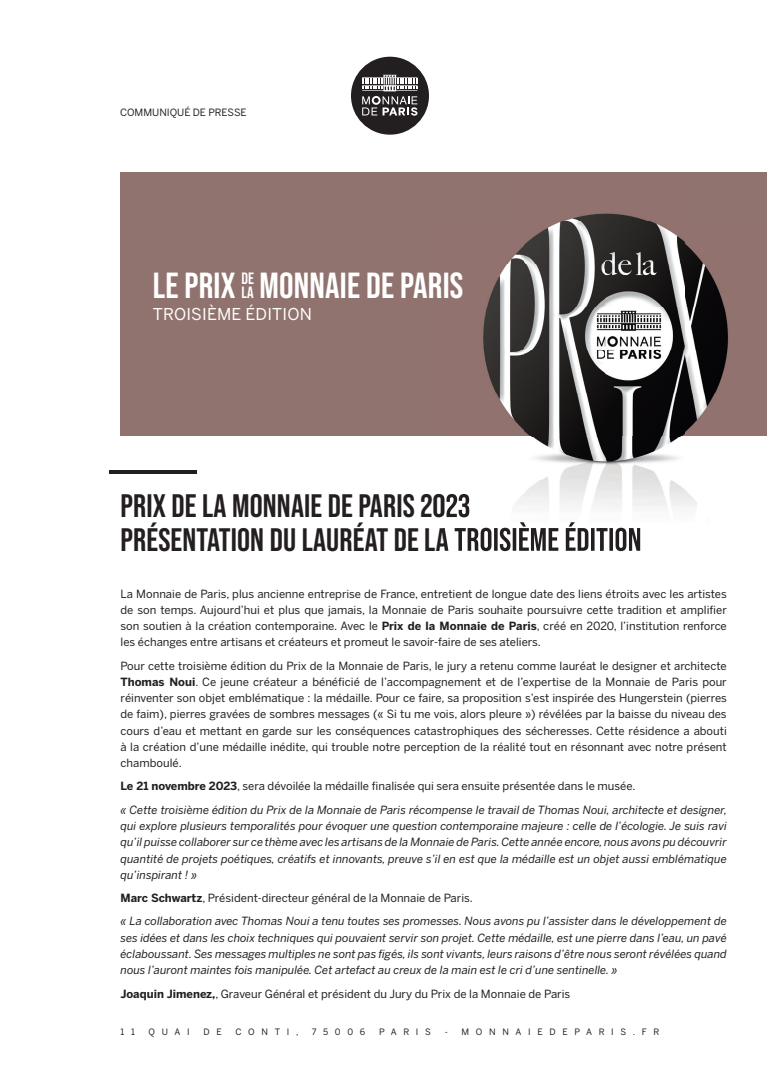
<style>
.page{position:relative;width:780px;height:1088px;background:#fff}
.page>*{position:absolute;margin:0;border:0;box-sizing:border-box;transform-origin:0 0}
.t1{font:700 36.25px "Bebas Neue Pro";letter-spacing:.005em;color:#fff}
.t2{font:700 32.5px/33.8px "Bebas Neue Pro";letter-spacing:.005em;color:#231f20}
.t3{font:700 16.38px/13.8px "Bebas Neue Pro";color:#fff}
.t4{font:16.25px "Benton Sans";letter-spacing:.01em;color:#fff}
.t5{font:11.25px/16.2px "Benton Sans";color:#231f20;text-align:justify}
.t6{font:italic 11.25px/16.2px "Benton Sans";color:#231f20}
.t7{font:10px "Benton Sans";color:#231f20}
.t8{font:8.75px "Benton Sans";letter-spacing:.76em;color:#231f20}
.s1{font-weight:700}
.s2{font-weight:700;font-style:normal}
.s3{font-style:normal}
</style>
<div class="page">
<div style="left:120px;top:172px;width:646px;height:264px;background:#90726e"></div>
<hr style="left:109px;top:470px;width:87px;height:3px;background:#231f20">
<img style="left:766px;top:179px;width:1px;height:172px">
<img style="left:766px;top:351px;width:1px;height:85px">
<img style="left:531px;top:436px;width:151px;height:44px">
<img style="left:688px;top:493px;width:9px;height:14px">
<img style="left:447px;top:480px;width:159px;height:38px">
<img style="left:606px;top:480px;width:82px;height:72px">
<img style="left:483px;top:213px;width:245px;height:223px">
<img style="left:443px;top:494px;width:26px;height:23px">
<img style="left:443px;top:522px;width:197px;height:29px">
<div style="left:351px;top:57px;width:78px;height:78px;background:#231f20;border-radius:50%"></div>
<svg style="left:362px;top:75px;width:55px;height:41px"></svg>
<p class="t7" style="left:120px;top:106px;width:128px">COMMUNIQUÉ DE PRESSE</p>
<h1 class="t1" style="left:153px;top:265px;width:312px">LE PRIX MONNAIE DE PARIS</h1>
<h3 class="t3" style="left:241px;top:271px;width:14px">DE<br>LA</h3>
<h3 class="t4" style="left:153px;top:305px;width:161px">TROISIÈME ÉDITION</h3>
<h2 class="t2" style="left:120px;top:488px;width:522px">PRIX DE LA MONNAIE DE PARIS 2023<br>PRÉSENTATION DU LAURÉAT DE LA TROISIÈME ÉDITION</h2>
<p class="t5" style="left:120px;top:585px;width:607px">La Monnaie de Paris, plus ancienne entreprise de France, entretient de longue date des liens étroits avec les artistes de son temps. Aujourd’hui et plus que jamais, la Monnaie de Paris souhaite poursuivre cette tradition et amplifier son soutien à la création contemporaine. Avec le <span class="s1">Prix de la Monnaie de Paris</span>, créé en 2020, l’institution renforce les échanges entre artisans et créateurs et promeut le savoir-faire de ses ateliers.</p>
<p class="t5" style="left:120px;top:657px;width:607px">Pour cette troisième édition du Prix de la Monnaie de Paris, le jury a retenu comme lauréat le designer et architecte <span class="s1">Thomas Noui</span>. Ce jeune créateur a bénéficié de l’accompagnement et de l’expertise de la Monnaie de Paris pour réinventer son objet emblématique : la médaille. Pour ce faire, sa proposition s’est inspirée des Hungerstein (pierres de faim), pierres gravées de sombres messages (« Si tu me vois, alors pleure ») révélées par la baisse du niveau des cours d’eau et mettant en garde sur les conséquences catastrophiques des sécheresses. Cette résidence a abouti à la création d’une médaille inédite, qui trouble notre perception de la réalité tout en résonnant avec notre présent chamboulé.</p>
<p class="t6" style="left:120px;top:774px;width:608px;line-height:23.4px"><span class="s2">Le 21 novembre 2023</span><span class="s3">, sera dévoilée la médaille finalisée qui sera ensuite présentée dans le musée.<br></span>« Cette troisième édition du Prix de la Monnaie de Paris récompense le travail de Thomas Noui, architecte et designer,</p>
<p class="t6" style="left:120px;top:818px;width:607px;text-align:justify">qui explore plusieurs temporalités pour évoquer une question contemporaine majeure : celle de l’écologie. Je suis ravi qu’il puisse collaborer sur ce thème avec les artisans de la Monnaie de Paris. Cette année encore, nous avons pu découvrir quantité de projets poétiques, créatifs et innovants, preuve s’il en est que la médaille est un objet aussi emblématique qu’inspirant ! »</p>
<p class="t6" style="left:120px;top:886px;width:607px;line-height:23.4px"><span class="s2">Marc Schwartz</span><span class="s3">, Président-directeur général de la Monnaie de Paris.<br></span>« La collaboration avec Thomas Noui a tenu toutes ses promesses. Nous avons pu l’assister dans le développement de</p>
<p class="t6" style="left:120px;top:929px;width:607px;text-align:justify">ses idées et dans les choix techniques qui pouvaient servir son projet. Cette médaille, est une pierre dans l’eau, un pavé éclaboussant. Ses messages multiples ne sont pas figés, ils sont vivants, leurs raisons d’être nous seront révélées quand nous l’auront maintes fois manipulée. Cet artefact au creux de la main est le cri d’une sentinelle. »</p>
<p class="t5" style="left:120px;top:985px;width:451px"><span class="s1">Joaquin Jimenez,</span>, Graveur Général et président du Jury du Prix de la Monnaie de Paris</p>
<p class="t8" style="left:120px;top:1026px;width:16px">1 1</p>
<p class="t8" style="left:149px;top:1026px;width:43px">QUAI</p>
<p class="t8" style="left:203px;top:1026px;width:20px">D E</p>
<p class="t8" style="left:235px;top:1026px;width:64px">CONTI,</p>
<p class="t8" style="left:312px;top:1026px;width:55px">75006</p>
<p class="t8" style="left:379px;top:1026px;width:53px">PARIS</p>
<p class="t8" style="left:444px;top:1026px;width:216px">- MONNAIEDEPARIS.FR</p>
</div>
